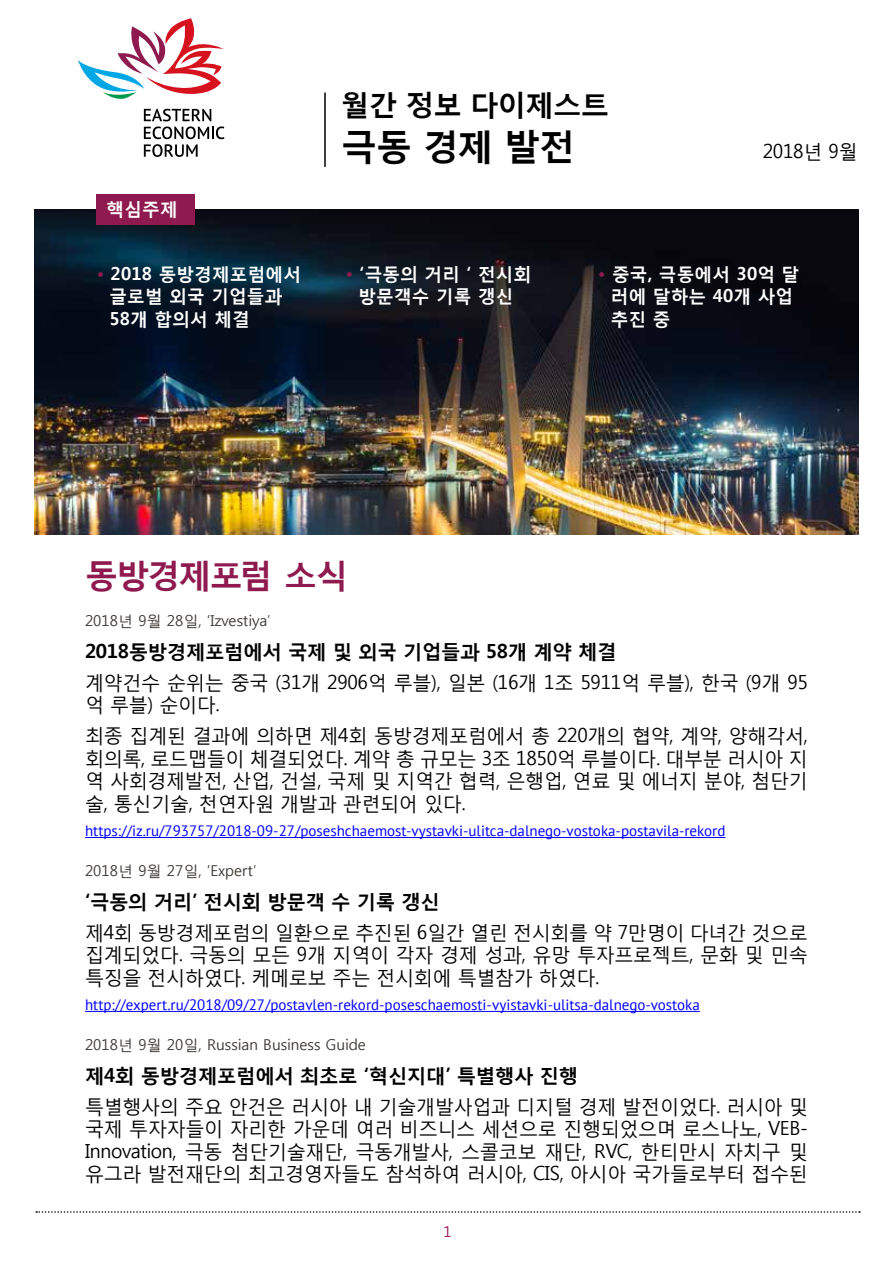
<style>
.page{position:relative;width:893px;height:1263px;background:#fff}
.page>*{position:absolute;margin:0;border:0;box-sizing:border-box;transform-origin:0 0}
.t1{font:700 36px "Malgun Gothic";color:#000}
.t2{font:700 33px "Malgun Gothic";letter-spacing:-.05em;color:#8f1a50}
.t3{font:700 28.5px "Malgun Gothic";letter-spacing:-.03em;color:#000}
.t4{font:19.5px/22.5px "Malgun Gothic";letter-spacing:-.02em;color:#000;text-align:justify}
.t5{font:700 19.5px "Malgun Gothic";letter-spacing:-.02em;color:#000}
.t6{font:700 18px/22.5px "Malgun Gothic";letter-spacing:.01em;color:#fff}
.t7{font:15px "PT Sans";color:#00f}
.t8{font:15px "Malgun Gothic";color:#3d3936}
.t9{font:15px "Malgun Gothic";color:#9e1459}
.s1{color:#8f1a50}
</style>
<div class="page">
<svg style="left:36px;top:1211px;width:824px;height:2px"></svg>
<img style="left:34px;top:209px;width:825px;height:326px">
<hr style="left:324px;top:93px;width:2px;height:74px;background:#000">
<hr style="left:85px;top:837px;width:640px;height:1px;background:#00f">
<hr style="left:85px;top:1011px;width:615px;height:1px;background:#00f">
<svg style="left:78px;top:18px;width:146px;height:81px"></svg>
<svg style="left:144px;top:109px;width:80px;height:48px"></svg>
<div style="left:97px;top:194px;width:98px;height:30px;background:#8f1a50"></div>
<p class="t6" style="left:107px;top:198px;width:73px">핵심주제</p>
<h3 class="t3" style="left:341px;top:87px;width:269px">월간 정보 다이제스트</h3>
<h1 class="t1" style="left:341px;top:123px;width:235px">극동 경제 발전</h1>
<p class="t4" style="left:763px;top:140px;width:96px">2018년 9월</p>
<p class="t6" style="left:109px;top:262px;width:193px;text-indent:-13px"><span class="s1">•</span> 2018 동방경제포럼에서 글로벌 외국 기업들과<br>58개 합의서 체결</p>
<p class="t6" style="left:346px;top:262px;width:187px;text-align:center"><span class="s1">•</span> ‘극동의 거리 ‘ 전시회 방문객수 기록 갱신</p>
<p class="t6" style="left:611px;top:262px;width:190px;text-indent:-13px"><span class="s1">•</span> 중국, 극동에서 30억 달 러에 달하는 40개 사업 추진 중</p>
<h2 class="t2" style="left:85px;top:555px;width:265px">동방경제포럼 소식</h2>
<p class="t8" style="left:85px;top:612px;width:187px">2018년 9월 28일, ‘Izvestiya’</p>
<p class="t5" style="left:85px;top:639px;width:533px">2018동방경제포럼에서 국제 및 외국 기업들과 58개 계약 체결</p>
<p class="t4" style="left:85px;top:671px;width:724px">계약건수 순위는 중국 (31개 2906억 루블), 일본 (16개 1조 5911억 루블), 한국 (9개 95 억 루블) 순이다.</p>
<p class="t4" style="left:85px;top:724px;width:724px">최종 집계된 결과에 의하면 제4회 동방경제포럼에서 총 220개의 협약, 계약, 양해각서, 회의록, 로드맵들이 체결되었다. 계약 총 규모는 3조 1850억 루블이다. 대부분 러시아 지 역 사회경제발전, 산업, 건설, 국제 및 지역간 협력, 은행업, 연료 및 에너지 분야, 첨단기 술, 통신기술, 천연자원 개발과 관련되어 있다.</p>
<p class="t7" style="left:85px;top:821px;width:642px">https://iz.ru/793757/2018-09-27/poseshchaemost-vystavki-ulitca-dalnego-vostoka-postavila-rekord</p>
<p class="t8" style="left:85px;top:862px;width:173px">2018년 9월 27일, ‘Expert’</p>
<p class="t5" style="left:85px;top:889px;width:357px">‘극동의 거리’ 전시회 방문객 수 기록 갱신</p>
<p class="t4" style="left:85px;top:921px;width:724px">제4회 동방경제포럼의 일환으로 추진된 6일간 열린 전시회를 약 7만명이 다녀간 것으로 집계되었다. 극동의 모든 9개 지역이 각자 경제 성과, 유망 투자프로젝트, 문화 및 민속 특징을 전시하였다. 케메로보 주는 전시회에 특별참가 하였다.</p>
<p class="t7" style="left:85px;top:995px;width:616px">http://expert.ru/2018/09/27/postavlen-rekord-poseschaemosti-vyistavki-ulitsa-dalnego-vostoka</p>
<p class="t8" style="left:85px;top:1036px;width:282px">2018년 9월 20일, Russian Business Guide</p>
<p class="t5" style="left:85px;top:1063px;width:495px">제4회 동방경제포럼에서 최초로 ‘혁신지대’ 특별행사 진행</p>
<p class="t4" style="left:85px;top:1095px;width:724px">특별행사의 주요 안건은 러시아 내 기술개발사업과 디지털 경제 발전이었다. 러시아 및 국제 투자자들이 자리한 가운데 여러 비즈니스 세션으로 진행되었으며 로스나노, VEB-Innovation, 극동 첨단기술재단, 극동개발사, 스콜코보 재단, RVC, 한티만시 자치구 및 유그라 발전재단의 최고경영자들도 참석하여 러시아, CIS, 아시아 국가들로부터 접수된</p>
<p class="t9" style="left:443px;top:1223px;width:10px">1</p>
</div>
